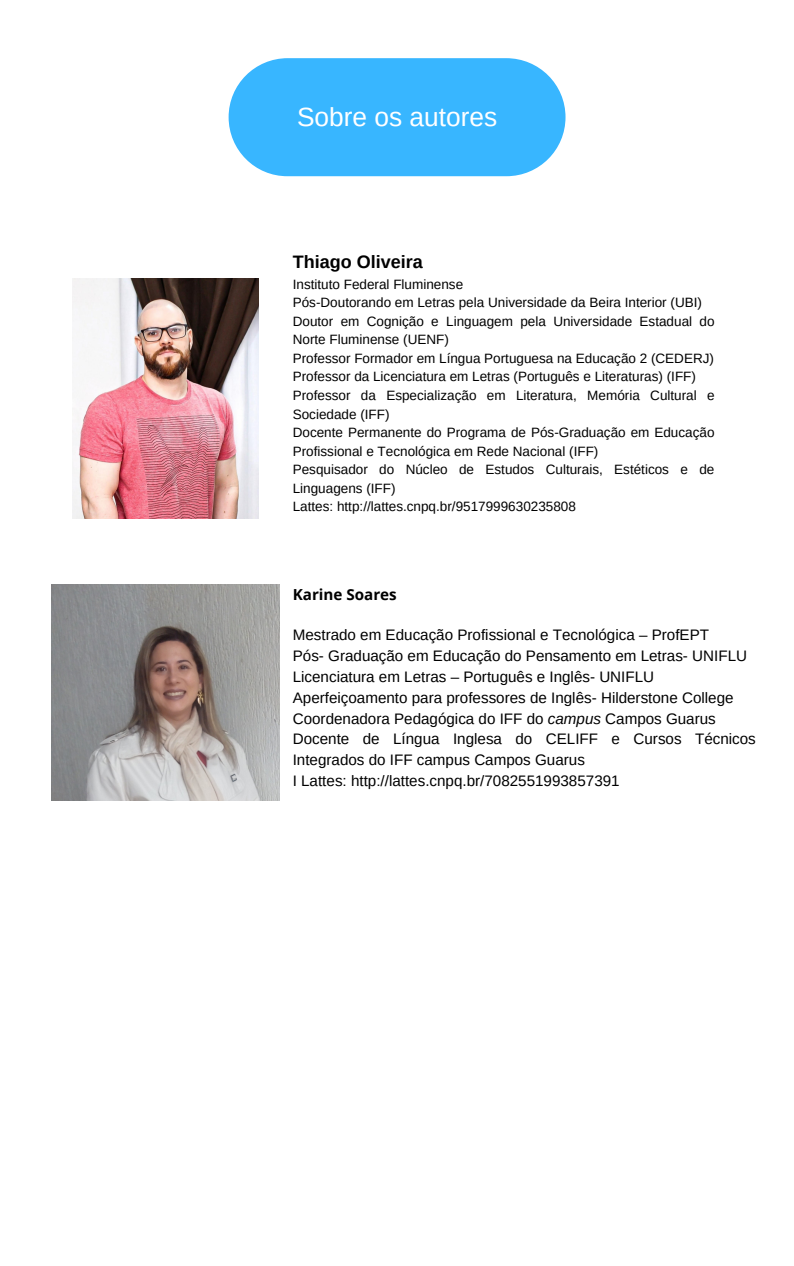
<style>
.page{position:relative;width:794px;height:1266px;background:#fff}
.page>*{position:absolute;margin:0;border:0;box-sizing:border-box;transform-origin:0 0}
.t1{font:26.25px "Arimo";color:#fff}
.t2{font:700 18px "Arimo";color:#000}
.t3{font:15.15px/20.9px "Arimo";color:#000}
.t4{font:700 15.15px "Open Sans";color:#000}
.t5{font:13.5px/18.6px "Arimo";color:#000}
.s1{font-style:italic}
</style>
<div class="page">
<svg style="left:228px;top:58px;width:337px;height:118px;background:#47bbff"></svg>
<img style="left:72px;top:278px;width:187px;height:241px">
<img style="left:52px;top:585px;width:227px;height:215px">
<h1 class="t1" style="left:297px;top:102px;width:201px">Sobre os autores</h1>
<h2 class="t2" style="left:292px;top:252px;width:131px">Thiago Oliveira</h2>
<p class="t5" style="left:292px;top:274px;width:423px">Instituto Federal Fluminense<br>Pós-Doutorando em Letras pela Universidade da Beira Interior (UBI)<br>Doutor em Cognição e Linguagem pela Universidade Estadual do Norte Fluminense (UENF)<br>Professor Formador em Língua Portuguesa na Educação 2 (CEDERJ)<br>Professor da Licenciatura em Letras (Português e Literaturas) (IFF)<br>Professor da Especialização em Literatura, Memória Cultural e Sociedade (IFF)<br>Docente Permanente do Programa de Pós-Graduação em Educação Profissional e Tecnológica em Rede Nacional (IFF)<br>Pesquisador do Núcleo de Estudos Culturais, Estéticos e de Linguagens (IFF)<br>Lattes: http://lattes.cnpq.br/9517999630235808</p>
<p class="t4" style="left:292px;top:583px;width:105px">Karine Soares</p>
<p class="t3" style="left:292px;top:624px;width:464px">Mestrado em Educação Profissional e Tecnológica – ProfEPT<br>Pós- Graduação em Educação do Pensamento em Letras- UNIFLU Licenciatura em Letras – Português e Inglês- UNIFLU Aperfeiçoamento para professores de Inglês- Hilderstone College Coordenadora Pedagógica do IFF do <span class="s1">campus</span> Campos Guarus Docente de Língua Inglesa do CELIFF e Cursos Técnicos Integrados do IFF campus Campos Guarus<br>I Lattes: http://lattes.cnpq.br/7082551993857391</p>
</div>
